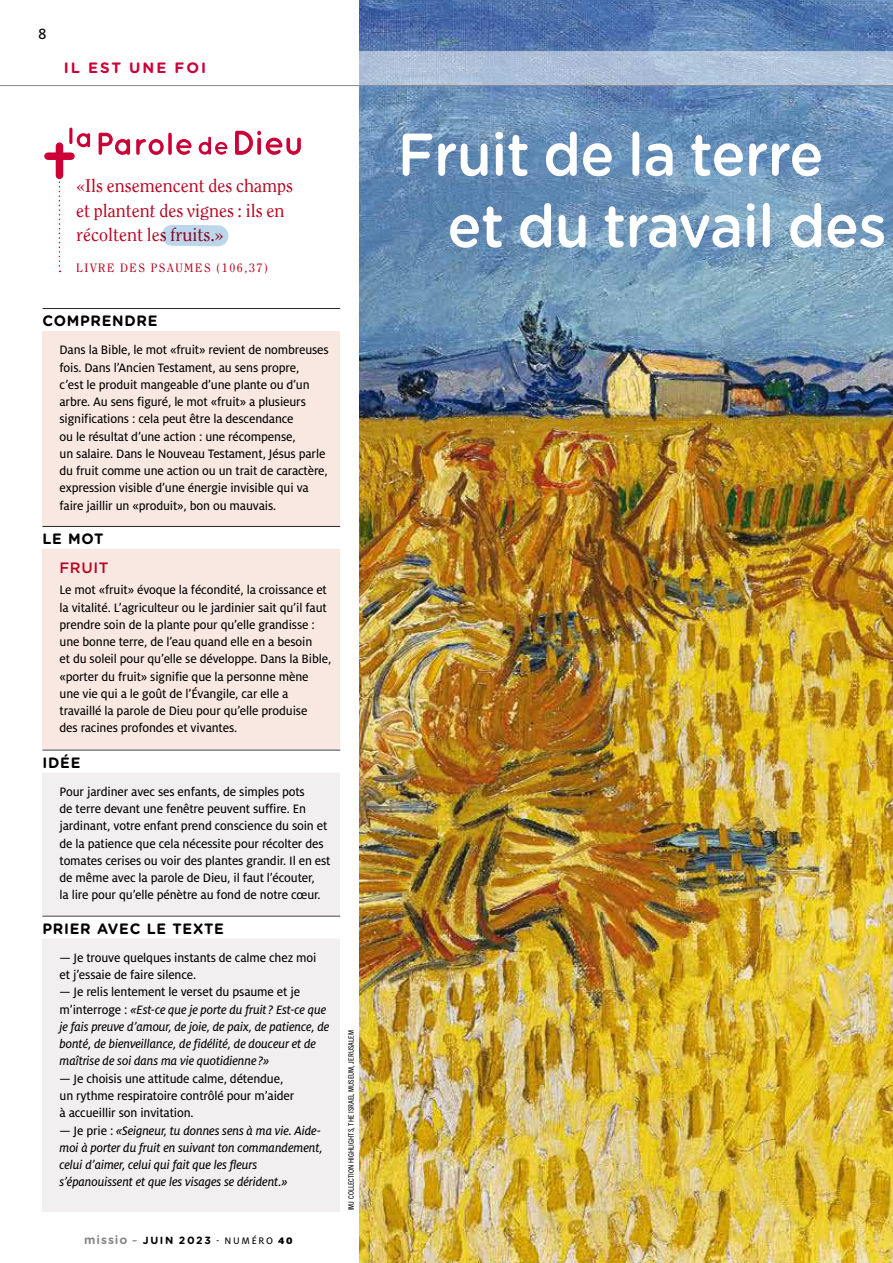
<style>
.page{position:relative;width:893px;height:1263px;background:#fff}
.page>*{position:absolute;margin:0;border:0;box-sizing:border-box;transform-origin:0 0}
.t1{font:500 60px/71.6px "Gotham Rounded";letter-spacing:-.01em;color:#fff;scale:.94 1}
.t2{font:18px/24.8px "Clearface S Si";color:#b80521}
.t3{font:16.5px "Milo OT Text";color:#000}
.t4{font:700 15px "Gotham Rounded";letter-spacing:.05em;color:#000}
.t5{font:700 15px "Gotham Rounded";letter-spacing:.14em;color:#ca0037}
.t6{font:500 15px "Gotham";letter-spacing:.04em;color:#b80521}
.t7{font:13.5px/17.2px "Milo OT Text";letter-spacing:-.01em;color:#000}
.t8{font:13.5px/17.2px "Milo OT Text Ita";letter-spacing:-.01em;color:#000}
.t9{font:12px "Clearface S Si";letter-spacing:.13em;color:#b80521}
.t10{font:700 10.5px "Gotham Rounded";letter-spacing:.15em;color:#000}
.t11{font:condensed 7.5px "Trade Gothic Next LT Pro";letter-spacing:.01em;color:#000}
.s1{font-family:"Milo OT Text"}
.s2{font-size:12px;color:#87888a}
.s3{font-style:italic;color:#87888a}
.s4{font-family:"Milo OT Text";font-weight:400}
.s5{font-family:"Milo OT";font-weight:900}
</style>
<div class="page">
<img style="left:359px;top:0;width:534px;height:1263px">
<div style="left:43px;top:308px;width:297px;height:441px;background:#f9e8e1"></div>
<hr style="left:43px;top:308px;width:297px;height:1px;background:#000">
<div style="left:42px;top:309px;width:299px;height:22px;background:#fff"></div>
<hr style="left:43px;top:526px;width:297px;height:1px;background:#000">
<div style="left:42px;top:527px;width:299px;height:22px;background:#fff"></div>
<div style="left:43px;top:750px;width:297px;height:462px;background:#f1efef"></div>
<hr style="left:43px;top:750px;width:297px;height:1px;background:#000">
<div style="left:42px;top:751px;width:299px;height:21px;background:#fff"></div>
<hr style="left:43px;top:916px;width:297px;height:1px;background:#000">
<div style="left:42px;top:917px;width:299px;height:21px;background:#fff"></div>
<svg style="left:235px;top:131px;width:66px;height:24px"></svg>
<svg style="left:69px;top:128px;width:21px;height:19px"></svg>
<svg style="left:59px;top:175px;width:1px;height:97px"></svg>
<div style="left:56px;top:146px;width:7px;height:29px;background:#ca0037"></div>
<div style="left:48px;top:152px;width:23px;height:8px;background:#ca0037"></div>
<svg style="left:99px;top:133px;width:93px;height:22px"></svg>
<svg style="left:199px;top:137px;width:28px;height:18px"></svg>
<svg style="left:161px;top:224px;width:68px;height:23px"></svg>
<svg style="left:359px;top:51px;width:534px;height:34px;background:#afc2da"></svg>
<hr style="left:0;top:85px;width:893px;height:1px;background:#87888a">
<p class="t3" style="left:38px;top:24px;width:10px">8</p>
<p class="t5" style="left:64px;top:57px;width:144px">IL EST UNE FOI</p>
<h2 class="t2" style="left:76px;top:173px;width:218px">«Ils ensemencent des champs et plantent des vignes : ils en récoltent les fruits.»</h2>
<p class="t9" style="left:76px;top:261px;width:193px">LIVRE DES PSAUMES (106,37)</p>
<p class="t4" style="left:43px;top:310px;width:117px">COMPRENDRE</p>
<p class="t7" style="left:60px;top:342px;width:271px">Dans la Bible, le mot «fruit» revient de nombreuses fois. Dans l’Ancien Testament, au sens propre,<br>c’est le produit mangeable d’une plante ou d’un arbre. Au sens figuré, le mot «fruit» a plusieurs significations : cela peut être la descendance<br>ou le résultat d’une action : une récompense,<br>un salaire. Dans le Nouveau Testament, Jésus parle du fruit comme une action ou un trait de caractère, expression visible d’une énergie invisible qui va faire jaillir un «produit», bon ou mauvais.</p>
<p class="t4" style="left:43px;top:528px;width:63px">LE MOT</p>
<p class="t6" style="left:60px;top:558px;width:50px">FRuiT</p>
<p class="t7" style="left:60px;top:582px;width:273px">Le mot «fruit» évoque la fécondité, la croissance et la vitalité. L’agriculteur ou le jardinier sait qu’il faut prendre soin de la plante pour qu’elle grandisse : une bonne terre, de l’eau quand elle en a besoin<br>et du soleil pour qu’elle se développe. Dans la Bible, «porter du fruit» signifie que la personne mène une vie qui a le goût de l’Évangile, car elle a travaillé la parole de Dieu pour qu’elle produise<br>des racines profondes et vivantes.</p>
<p class="t4" style="left:43px;top:752px;width:39px">IDÉE</p>
<p class="t7" style="left:60px;top:783px;width:273px">Pour jardiner avec ses enfants, de simples pots<br>de terre devant une fenêtre peuvent suffire. En jardinant, votre enfant prend conscience du soin et de la patience que cela nécessite pour récolter des tomates cerises ou voir des plantes grandir. Il en est de même avec la parole de Dieu, il faut l’écouter,<br>la lire pour qu’elle pénètre au fond de notre cœur.</p>
<p class="t4" style="left:43px;top:918px;width:183px">PRIER AVEC LE TEXTE</p>
<p class="t7" style="left:60px;top:949px;width:258px">— Je trouve quelques instants de calme chez moi et j’essaie de faire silence.</p>
<p class="t7" style="left:60px;top:984px;width:242px">— Je relis lentement le verset du psaume et je</p>
<p class="t8" style="left:60px;top:1001px;width:271px"><span class="s1">m’interroge :</span> «Est-ce que je porte du fruit ? Est-ce que je fais preuve d’amour, de joie, de paix, de patience, de bonté, de bienveillance, de fidélité, de douceur et de maîtrise de soi dans ma vie quotidienne ?»</p>
<p class="t7" style="left:60px;top:1070px;width:236px">— Je choisis une attitude calme, détendue, un rythme respiratoire contrôlé pour m’aider à accueillir son invitation.</p>
<p class="t8" style="left:60px;top:1122px;width:265px"><span class="s1">— Je prie :</span> «Seigneur, tu donnes sens à ma vie. Aide&shy;moi à porter du fruit en suivant ton commandement, celui d’aimer, celui qui fait que les fleurs s’épanouissent et que les visages se dérident.»</p>
<p class="t10" style="left:84px;top:1232px;width:210px"><span class="s2">MISSIO</span> <span class="s3">~</span> JUIN 2023 <span class="s4">- NUMÉRO</span> <span class="s5">40</span></p>
<p class="t11" style="left:346px;top:1210px;width:181px;rotate:-90deg">IMJ COLLECTION HIGHLIGHTS, THE ISRAEL MUSEUM, JERUSALEM</p>
<h1 class="t1" style="left:447px;top:116px;width:469px;text-indent:-50px">Fruit de la terre et du travail des</h1>
</div>
